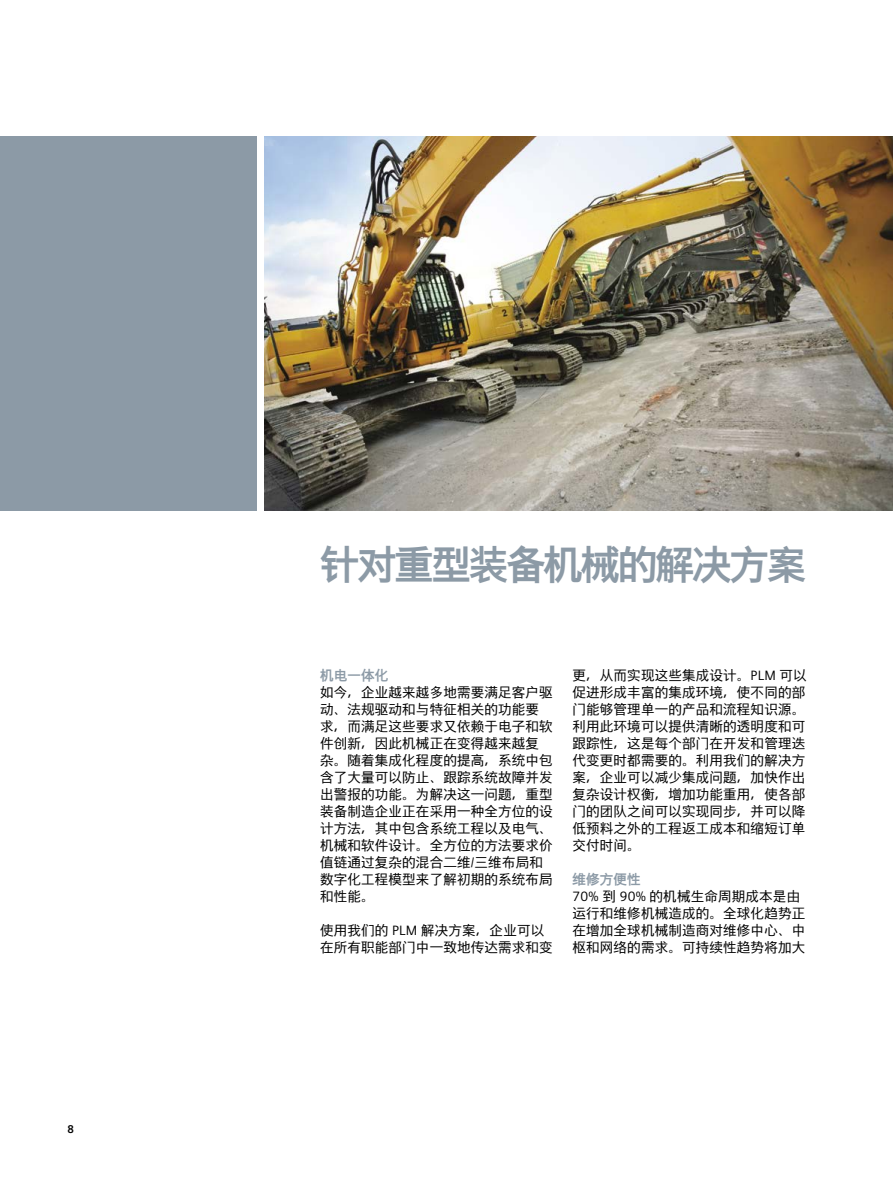
<style>
.page{position:relative;width:893px;height:1191px;background:#fff}
.page>*{position:absolute;margin:0;border:0;box-sizing:border-box;transform-origin:0 0}
.t1{font:700 39px "Siemens Sans Global";letter-spacing:-.045em;color:#8c9aa6}
.t2{font:13.5px/17px "Siemens Sans Global";letter-spacing:.015em;color:#000}
.t3{font:700 13.5px "Siemens Sans Global";letter-spacing:.015em;color:#8c9aa6}
.t4{font:700 11.25px "Siemens Sans Global";color:#000}
</style>
<div class="page">
<img style="left:265px;top:136px;width:628px;height:374px">
<div style="left:0;top:136px;width:256px;height:374px;background:#8c9aa6"></div>
<p class="t4" style="left:68px;top:1122px;width:8px">8</p>
<h1 class="t1" style="left:320px;top:542px;width:487px">针对重型装备机械的解决方案</h1>
<p class="t3" style="left:320px;top:667px;width:70px">机电一体化</p>
<p class="t2" style="left:320px;top:684px;width:234px">如今，企业越来越多地需要满足客户驱动、法规驱动和与特征相关的功能要求，而满足这些要求又依赖于电子和软件创新，因此机械正在变得越来越复杂。随着集成化程度的提高，系统中包含了大量可以防止、跟踪系统故障并发出警报的功能。为解决这一问题，重型装备制造企业正在采用一种全方位的设计方法，其中包含系统工程以及电气、机械和软件设计。全方位的方法要求价值链通过复杂的混合二维/三维布局和数字化工程模型来了解初期的系统布局和性能。</p>
<p class="t2" style="left:320px;top:922px;width:234px">使用我们的 PLM 解决方案，企业可以在所有职能部门中一致地传达需求和变</p>
<p class="t2" style="left:572px;top:667px;width:236px;text-align:justify">更，从而实现这些集成设计。PLM 可以促进形成丰富的集成环境，使不同的部门能够管理单一的产品和流程知识源。利用此环境可以提供清晰的透明度和可跟踪性，这是每个部门在开发和管理迭代变更时都需要的。利用我们的解决方案，企业可以减少集成问题，加快作出复杂设计权衡，增加功能重用，使各部门的团队之间可以实现同步，并可以降低预料之外的工程返工成本和缩短订单交付时间。</p>
<p class="t3" style="left:572px;top:871px;width:70px">维修方便性</p>
<p class="t2" style="left:572px;top:888px;width:234px">70% 到 90% 的机械生命周期成本是由运行和维修机械造成的。全球化趋势正在增加全球机械制造商对维修中心、中枢和网络的需求。可持续性趋势将加大</p>
</div>
